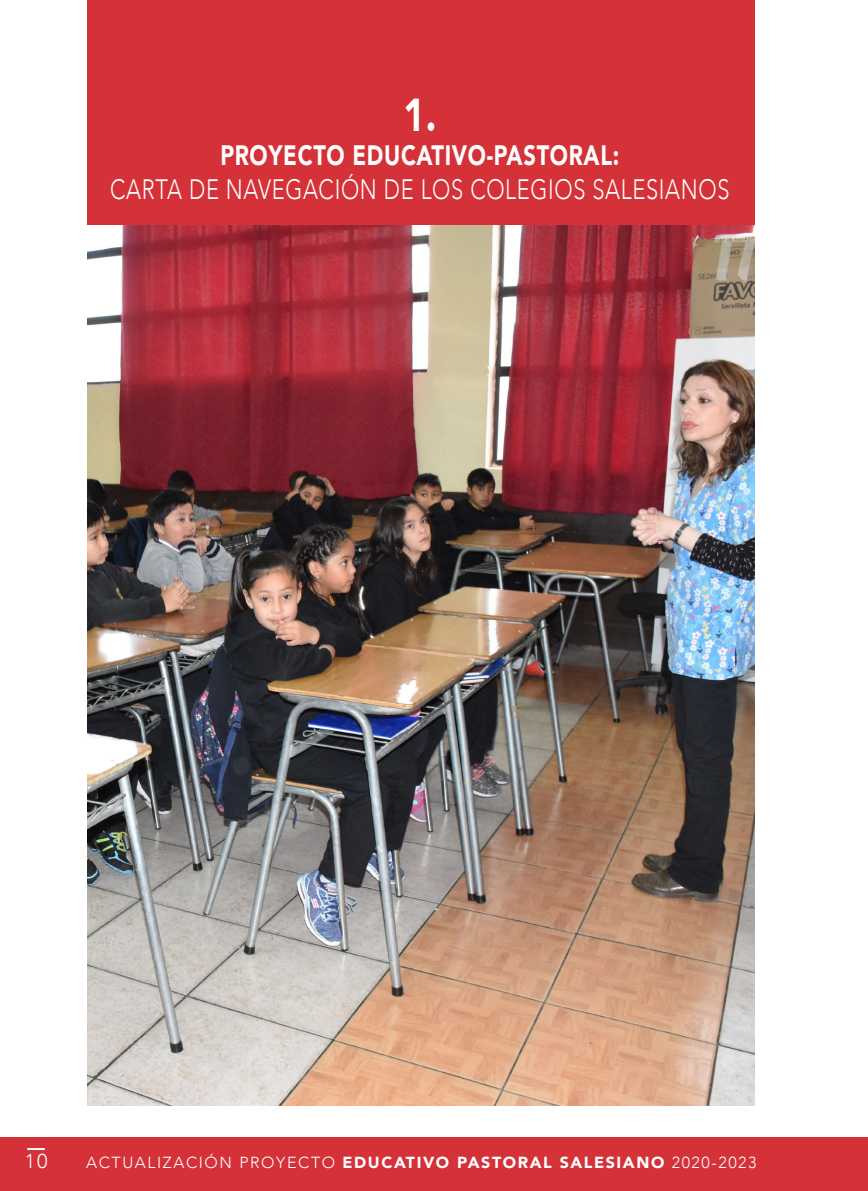
<style>
.page{position:relative;width:868px;height:1191px;background:#fff}
.page>*{position:absolute;margin:0;border:0;box-sizing:border-box;transform-origin:0 0}
.t1{font:900 46px "Avenir";color:#fff;scale:.78 1}
.t2{font:300 28px "Avenir";letter-spacing:.03em;color:#fff;scale:.78 1}
.t3{font:900 28px "Avenir";letter-spacing:.03em;color:#fff;scale:.78 1}
.t4{font:300 20px "Avenir";color:#fff}
.t5{font:300 16px "Avenir";letter-spacing:.1em;color:#fff}
.s1{font-weight:900}
</style>
<div class="page">
<div style="left:0;top:1137px;width:867px;height:54px;background:#d43238"></div>
<svg style="left:27px;top:1148px;width:18px;height:2px"></svg>
<img style="left:87px;top:224px;width:667px;height:882px">
<div style="left:87px;top:0;width:667px;height:224px;background:#d43238"></div>
<p class="t1" style="left:403px;top:76px;width:44px">1.</p>
<p class="t3" style="left:220px;top:131px;width:513px">PROYECTO EDUCATIVO-PASTORAL:</p>
<p class="t2" style="left:110px;top:173px;width:795px">CARTA DE NAVEGACIÓN DE LOS COLEGIOS SALESIANOS</p>
<p class="t4" style="left:25px;top:1149px;width:24px">10</p>
<p class="t5" style="left:86px;top:1153px;width:671px">ACTUALIZACIÓN PROYECTO <span class="s1">EDUCATIVO PASTORAL SALESIANO</span> 2020-2023</p>
</div>
